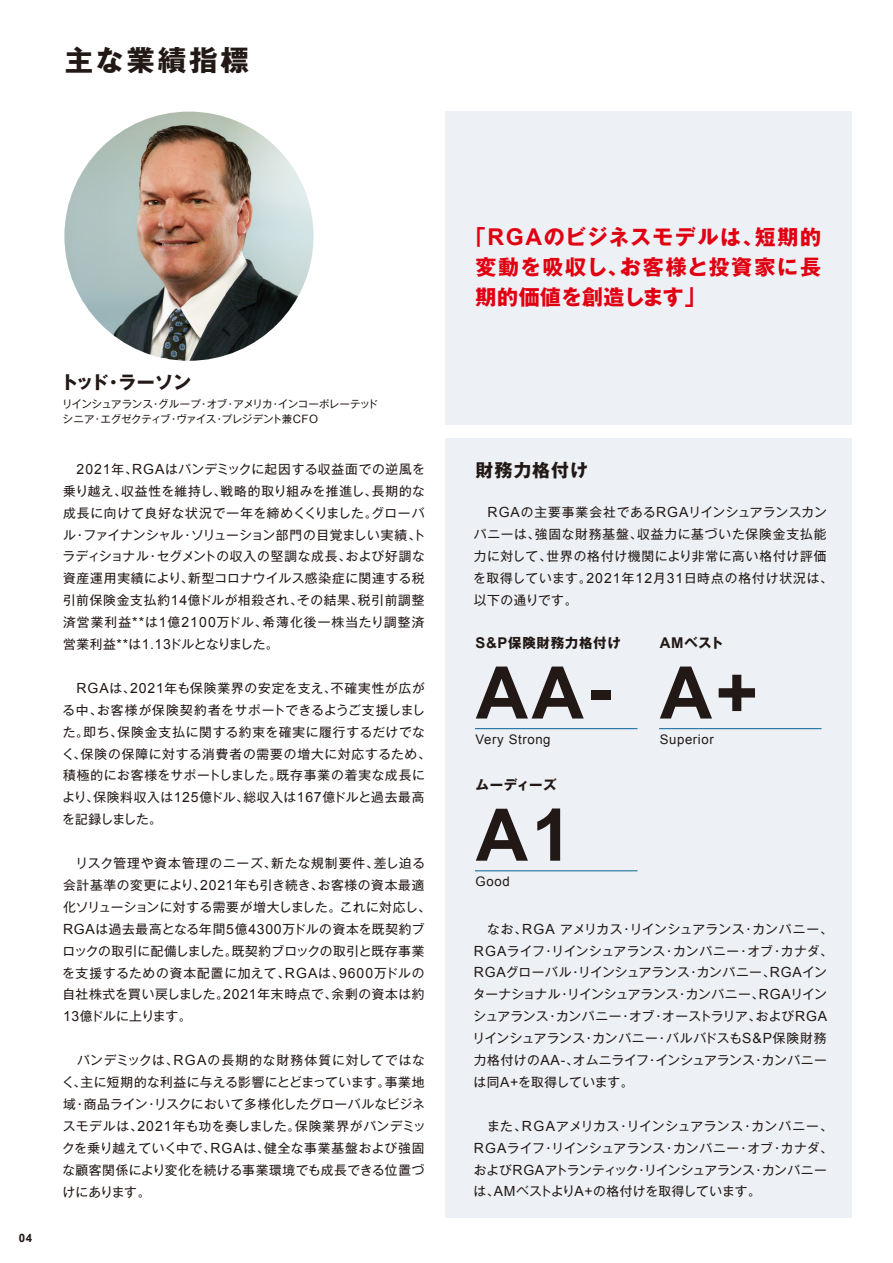
<style>
.page{position:relative;width:893px;height:1263px;background:#fff}
.page>*{position:absolute;margin:0;border:0;box-sizing:border-box;transform-origin:0 0}
.t1{font:700 72.6px "Arial";color:#221815}
.t2{font:700 28.5px "Gothic MB101 Pro";letter-spacing:.1em;color:#221815}
.t3{font:700 21px/30px "Gothic MB101 Pro";letter-spacing:.045em;color:#e10012;text-align:justify}
.t4{font:700 18px "Gothic MB101 Pro";letter-spacing:.035em;color:#221815}
.t5{font:700 13.5px "Gothic MB101 Pro";letter-spacing:.05em;color:#221815}
.t6{font:13.2px "Arial";letter-spacing:.045em;color:#221815}
.t7{font:12.75px/21.9px "Gothic MB101 Pro";letter-spacing:.04em;color:#221815}
.t8{font:12.75px/21.9px "Gothic MB101 Pro";color:#221815}
.t9{font:700 11.55px "Arial";color:#221815}
.t10{font:10.5px/15px "Gothic MB101 Pro";letter-spacing:-.04em;color:#221815}
.s1{font-family:"Arial";font-size:11.55px}
.s2{font-family:"Arial";font-size:14.1px}
.s3{font-family:"Arial";font-size:23.1px}
.s4{font-family:"Arial";font-size:14.85px}
</style>
<div class="page">
<div style="left:445px;top:112px;width:406px;height:313px;background:#edf1f5"></div>
<div style="left:445px;top:438px;width:406px;height:780px;background:#edf1f5"></div>
<img style="left:64px;top:112px;width:250px;height:249px;border-radius:125px">
<hr style="left:475px;top:728px;width:162px;height:1px;background:#05619a">
<hr style="left:475px;top:870px;width:162px;height:1px;background:#05619a">
<hr style="left:659px;top:728px;width:162px;height:1px;background:#05619a">
<h2 class="t2" style="left:65px;top:36px;width:186px">主な業績指標</h2>
<p class="t9" style="left:19px;top:1231px;width:15px">04</p>
<h3 class="t4" style="left:61px;top:368px;width:132px">トッド・ラーソン</h3>
<p class="t10" style="left:62px;top:395px;width:318px">リインシュアランス・グループ・オブ・アメリカ・インコーポレーテッドシニア・エグゼクティブ・ヴァイス・プレジデント兼<span class="s1">CFO</span></p>
<p class="t7" style="left:62px;top:456px;width:365px;text-align:justify;text-indent:14px"><span class="s2">2021</span>年、<span class="s2">RGA</span>はパンデミックに起因する収益面での逆風を乗り越え、収益性を維持し、戦略的取り組みを推進し、長期的な成長に向けて良好な状況で一年を締めくくりました。グローバル・ファイナンシャル・ソリューション部門の目覚ましい実績、トラディショナル・セグメントの収入の堅調な成長、および好調な資産運用実績により、新型コロナウイルス感染症に関連する税引前保険金支払約<span class="s2">14</span>億ドルが相殺され、その結果、税引前調整済営業利益<span class="s2">**</span>は<span class="s2">1</span>億<span class="s2">2100</span>万ドル、希薄化後一株当たり調整済営業利益<span class="s2">**</span>は<span class="s2">1.13</span>ドルとなりました。</p>
<p class="t7" style="left:62px;top:675px;width:370px;text-indent:15px"><span class="s2">RGA</span>は、<span class="s2">2021</span>年も保険業界の安定を支え、不確実性が広がる中、お客様が保険契約者をサポートできるようご支援しました。即ち、保険金支払に関する約束を確実に履行するだけでなく、保険の保障に対する消費者の需要の増大に対応するため、積極的にお客様をサポートしました。既存事業の着実な成長により、保険料収入は<span class="s2">125</span>億ドル、総収入は<span class="s2">167</span>億ドルと過去最高を記録しました。</p>
<p class="t7" style="left:62px;top:850px;width:370px">　リスク管理や資本管理のニーズ、新たな規制要件、差し迫る会計基準の変更により、<span class="s2">2021</span>年も引き続き、お客様の資本最適化ソリューションに対する需要が増大しました。これに対応し、<br><span class="s2">RGA</span>は過去最高となる年間<span class="s2">5</span>億<span class="s2">4300</span>万ドルの資本を既契約ブロックの取引に配備しました。既契約ブロックの取引と既存事業を支援するための資本配置に加えて、<span class="s2">RGA</span>は、<span class="s2">9600</span>万ドルの自社株式を買い戻しました。<span class="s2">2021</span>年末時点で、余剰の資本は約<br><span class="s2">13</span>億ドルに上ります。</p>
<p class="t7" style="left:62px;top:1047px;width:365px;text-align:justify">　パンデミックは、<span class="s2">RGA</span>の長期的な財務体質に対してではなく、主に短期的な利益に与える影響にとどまっています。事業地域・商品ライン・リスクにおいて多様化したグローバルなビジネスモデルは、<span class="s2">2021</span>年も功を奏しました。保険業界がパンデミックを乗り越えていく中で、<span class="s2">RGA</span>は、健全な事業基盤および強固な顧客関係により変化を続ける事業環境でも成長できる位置づけにあります。</p>
<h3 class="t3" style="left:475px;top:219px;width:347px;text-indent:-10px">「<span class="s3">RGA</span>のビジネスモデルは、短期的変動を吸収し、お客様と投資家に長期的価値を創造します」</h3>
<h3 class="t4" style="left:476px;top:455px;width:114px">財務力格付け</h3>
<p class="t7" style="left:473px;top:499px;width:361px;text-indent:14px"><span class="s2">RGA</span>の主要事業会社である<span class="s2">RGA</span>リインシュアランスカンパニーは、強固な財務基盤、収益力に基づいた保険金支払能力に対して、世界の格付け機関により非常に高い格付け評価を取得しています。<span class="s2">2021</span>年<span class="s2">12</span>月<span class="s2">31</span>日時点の格付け状況は、以下の通りです。</p>
<p class="t5" style="left:476px;top:631px;width:147px"><span class="s4">S&amp;P</span>保険財務力格付け</p>
<h1 class="t1" style="left:476px;top:653px;width:137px">AA-</h1>
<p class="t6" style="left:476px;top:732px;width:76px">Very Strong</p>
<p class="t5" style="left:476px;top:774px;width:83px">ムーディーズ</p>
<h1 class="t1" style="left:476px;top:795px;width:98px">A1</h1>
<p class="t6" style="left:476px;top:874px;width:36px">Good</p>
<p class="t5" style="left:660px;top:631px;width:65px"><span class="s4">AM</span>ベスト</p>
<h1 class="t1" style="left:660px;top:653px;width:100px">A+</h1>
<p class="t6" style="left:660px;top:732px;width:56px">Superior</p>
<p class="t8" style="left:473px;top:916px;width:362px">　なお、<span class="s2">RGA</span> アメリカス・リインシュアランス・カンパニー、<br><span class="s2">RGA</span>ライフ・リインシュアランス・カンパニー・オブ・カナダ、<br><span class="s2">RGA</span>グローバル・リインシュアランス・カンパニー、<span class="s2">RGA</span>インターナショナル・リインシュアランス・カンパニー、<span class="s2">RGA</span>リインシュアランス・カンパニー・オブ・オーストラリア、および<span class="s2">RGA</span>リインシュアランス・カンパニー・バルバドスも<span class="s2">S&amp;P</span>保険財務力格付けの<span class="s2">AA-</span>、オムニライフ・インシュアランス・カンパニーは同<span class="s2">A+</span>を取得しています。</p>
<p class="t8" style="left:474px;top:1113px;width:361px">　また、<span class="s2">RGA</span>アメリカス・リインシュアランス・カンパニー、<span class="s2">RGA</span>ライフ・リインシュアランス・カンパニー・オブ・カナダ、および<span class="s2">RGA</span>アトランティック・リインシュアランス・カンパニーは、<span class="s2">AM</span>ベストより<span class="s2">A+</span>の格付けを取得しています。</p>
</div>
